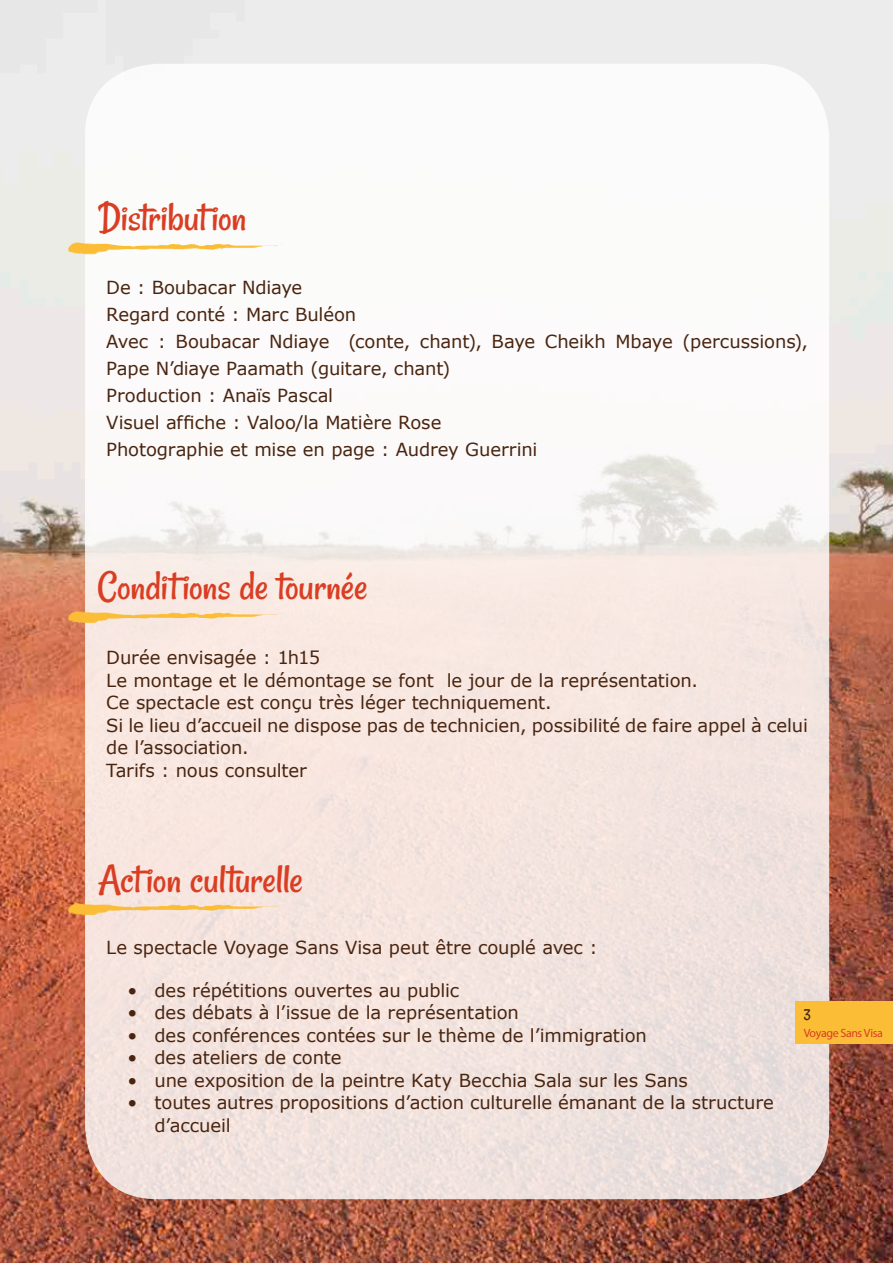
<style>
.page{position:relative;width:893px;height:1263px;background:#fff}
.page>*{position:absolute;margin:0;border:0;box-sizing:border-box;transform-origin:0 0}
.titre_1{font:42px "Rancho";letter-spacing:-.01em;color:#d93e23}
.texte_principal{font:18px/22.5px "Verdana";letter-spacing:-.005em;color:#492510}
.t1{font:15px "Rancho";color:#492510}
.t2{font:12px "Myriad Pro";letter-spacing:-.03em;color:#d93e23}
</style>
<div class="page">
<img style="left:0;top:0;width:893px;height:1263px">
<div style="left:85px;top:64px;width:744px;height:1135px;background:linear-gradient(to bottom,#feffff,#efdcd6);border-radius:72px"></div>
<div style="left:795px;top:1001px;width:98px;height:42px;background:#fbbd36"></div>
<svg style="left:68px;top:242px;width:216px;height:13px"></svg>
<svg style="left:68px;top:611px;width:216px;height:12px;background:#f8d6a2"></svg>
<svg style="left:68px;top:903px;width:216px;height:12px;background:#f6d39f"></svg>
<p class="titre_1" style="left:98px;top:192px;width:150px">Distribution</p>
<p class="texte_principal" style="left:106px;top:277px;width:197px">De : Boubacar Ndiaye</p>
<p class="texte_principal" style="left:106px;top:304px;width:252px">Regard conté : Marc Buléon</p>
<p class="texte_principal" style="left:106px;top:329px;width:703px;line-height:27px">Avec : Boubacar Ndiaye (conte, chant), Baye Cheikh Mbaye (percussions),<br>Pape N’diaye Paamath (guitare, chant)</p>
<p class="texte_principal" style="left:106px;top:385px;width:228px">Production : Anaïs Pascal</p>
<p class="texte_principal" style="left:106px;top:412px;width:337px">Visuel affiche : Valoo/la Matière Rose</p>
<p class="texte_principal" style="left:106px;top:439px;width:433px">Photographie et mise en page : Audrey Guerrini</p>
<p class="titre_1" style="left:98px;top:561px;width:271px">Conditions de tournée</p>
<p class="texte_principal" style="left:106px;top:647px;width:216px">Durée envisagée : 1h15</p>
<p class="texte_principal" style="left:106px;top:669px;width:593px">Le montage et le démontage se font le jour de la représentation.</p>
<p class="texte_principal" style="left:106px;top:692px;width:447px">Ce spectacle est conçu très léger techniquement.</p>
<p class="texte_principal" style="left:106px;top:714px;width:703px">Si le lieu d’accueil ne dispose pas de technicien, possibilité de faire appel à celui de l’association.</p>
<p class="texte_principal" style="left:106px;top:759px;width:202px">Tarifs : nous consulter</p>
<p class="titre_1" style="left:98px;top:854px;width:207px">Action culturelle</p>
<p class="texte_principal" style="left:106px;top:936px;width:493px">Le spectacle Voyage Sans Visa peut être couplé avec :</p>
<p class="texte_principal" style="left:128px;top:979px;width:333px">• des répétitions ouvertes au public</p>
<p class="texte_principal" style="left:128px;top:1001px;width:393px">• des débats à l’issue de la représentation</p>
<p class="texte_principal" style="left:128px;top:1024px;width:521px">• des conférences contées sur le thème de l’immigration</p>
<p class="texte_principal" style="left:128px;top:1046px;width:216px">• des ateliers de conte</p>
<p class="texte_principal" style="left:128px;top:1069px;width:562px">• une exposition de la peintre Katy Becchia Sala sur les Sans</p>
<p class="texte_principal" style="left:155px;top:1091px;width:621px;text-indent:-27px">• toutes autres propositions d’action culturelle émanant de la structure d’accueil</p>
<p class="t1" style="left:804px;top:1005px;width:8px">3</p>
<p class="t2" style="left:804px;top:1025px;width:81px">Voyage Sans Visa</p>
</div>
